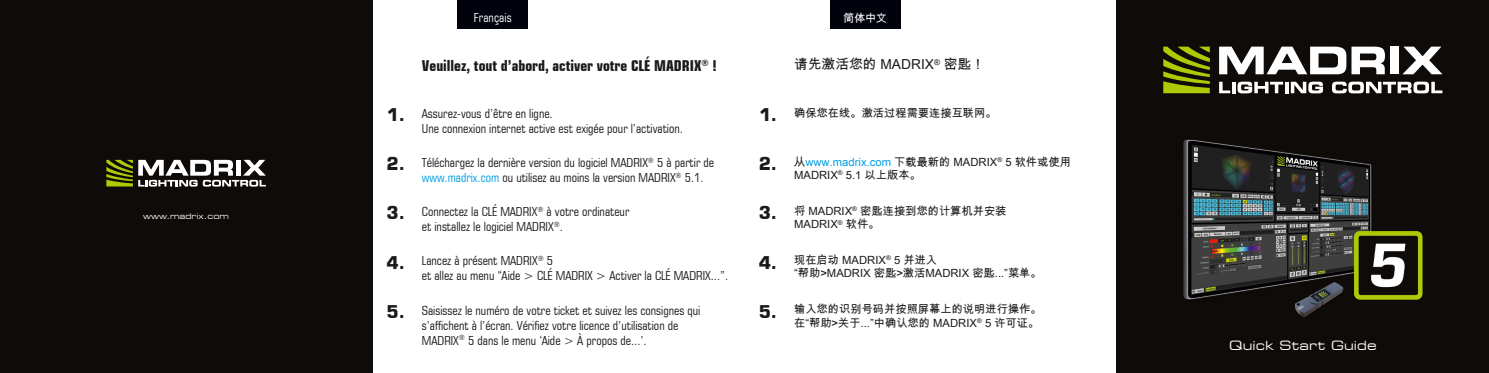
<style>
.page{position:relative;width:1489px;height:373px;background:#fff}
.page>*{position:absolute;margin:0;border:0;box-sizing:border-box;transform-origin:0 0}
.t1{font:700 17.5px "Square 721 BT";color:#1a1a18}
.t2{font:700 condensed 15px "Square 721 BT";color:#1a1a18}
.t3{font:13.75px "Arial Unicode MS";color:#1a1a18}
.t4{font:condensed 12.5px/15px "Square 721 BT";color:#1a1a18}
.t5{font:expanded 12.5px "Square 721 BT";letter-spacing:.01em;color:#fff}
.t6{font:condensed 12.5px "Square 721 BT";letter-spacing:.01em;color:#fff}
.t7{font:11.25px/13.5px "Arial Unicode MS";color:#1a1a18}
.t8{font:11.25px "Arial Unicode MS";color:#fff}
.t9{font:expanded 7.75px "Square 721 BT";color:#fff}
.s1{font-family:"Square 721 BT";font-weight:700;font-size:17.5px}
.s2{color:#009ee3}
</style>
<div class="page">
<div style="left:1116px;top:0;width:372px;height:372px;background:#0f0b08"></div>
<div style="left:0;top:0;width:372px;height:372px;background:#0f0b08"></div>
<svg style="left:106px;top:159px;width:160px;height:27px"></svg>
<svg style="left:1163px;top:47px;width:46px;height:46px"></svg>
<svg style="left:1219px;top:82px;width:11px;height:11px"></svg>
<svg style="left:1232px;top:82px;width:3px;height:11px"></svg>
<svg style="left:1237px;top:81px;width:45px;height:12px"></svg>
<svg style="left:1285px;top:82px;width:3px;height:11px"></svg>
<svg style="left:1290px;top:81px;width:32px;height:12px"></svg>
<svg style="left:1332px;top:81px;width:110px;height:12px"></svg>
<svg style="left:1219px;top:47px;width:165px;height:27px"></svg>
<div style="left:1390px;top:47px;width:8px;height:27px;background:#fff"></div>
<svg style="left:1402px;top:47px;width:40px;height:27px"></svg>
<img style="left:1183px;top:139px;width:240px;height:179px">
<div style="left:457px;top:0;width:71px;height:28px;background:#00020c"></div>
<div style="left:829px;top:0;width:71px;height:28px;background:#00020c"></div>
<p class="t9" style="left:143px;top:211px;width:87px">www.madrix.com</p>
<p class="t6" style="left:474px;top:10px;width:40px">Français</p>
<p class="t8" style="left:843px;top:10px;width:45px">简体中文</p>
<p class="t2" style="left:422px;top:56px;width:296px">Veuillez, tout d’abord, activer votre CLÉ MADRIX<sup>®</sup> !</p>
<p class="t3" style="left:794px;top:54px;width:192px">请先激活您的 MADRIX<sup>®</sup> 密匙！</p>
<h1 class="t1" style="left:386px;top:104px;width:20px">1.</h1>
<p class="t7" style="left:758px;top:105px;width:239px"><span class="s1">1.</span> 确保您在线。激活过程需要连接互联网。</p>
<p class="t4" style="left:422px;top:106px;width:262px">Assurez-vous d’être en ligne.<br>Une connexion internet active est exigée pour l’activation.</p>
<p class="t4" style="left:422px;top:155px;width:294px">Téléchargez la dernière version du logiciel MADRIX<sup>®</sup> 5 à partir de <span class="s2">www.madrix.com</span> ou utilisez au moins la version MADRIX<sup>®</sup> 5.1.</p>
<p class="t7" style="left:794px;top:154px;width:278px">从<span class="s2">www.madrix.com</span> 下载最新的 MADRIX<sup>®</sup> 5 软件或使用<br>MADRIX<sup>®</sup> 5.1 以上版本。</p>
<h1 class="t1" style="left:386px;top:153px;width:20px">2.</h1>
<h1 class="t1" style="left:758px;top:153px;width:20px">2.</h1>
<p class="t4" style="left:422px;top:204px;width:209px">Connectez la CLÉ MADRIX<sup>®</sup> à votre ordinateur et installez le logiciel MADRIX<sup>®</sup>.</p>
<p class="t7" style="left:794px;top:203px;width:214px">将 MADRIX<sup>®</sup> 密匙连接到您的计算机并安装<br>MADRIX<sup>®</sup> 软件。</p>
<h1 class="t1" style="left:386px;top:202px;width:20px">3.</h1>
<h1 class="t1" style="left:758px;top:202px;width:20px">3.</h1>
<p class="t4" style="left:422px;top:253px;width:308px">Lancez à présent MADRIX<sup>®</sup> 5<br>et allez au menu “Aide &gt; CLÉ MADRIX &gt; Activer la CLÉ MADRIX...”.</p>
<p class="t7" style="left:794px;top:252px;width:249px">现在启动 MADRIX<sup>®</sup> 5 并进入<br>“帮助&gt;MADRIX 密匙&gt;激活MADRIX 密匙...”菜单。</p>
<h1 class="t1" style="left:386px;top:251px;width:20px">4.</h1>
<h1 class="t1" style="left:758px;top:251px;width:20px">4.</h1>
<p class="t4" style="left:422px;top:302px;width:280px">Saisissez le numéro de votre ticket et suivez les consignes qui s’affichent à l’écran. Vérifiez votre licence d’utilisation de<br>MADRIX<sup>®</sup> 5 dans le menu ‘Aide &gt; À propos de...’.</p>
<p class="t7" style="left:794px;top:301px;width:249px">输入您的识别号码并按照屏幕上的说明进行操作。在“帮助&gt;关于...”中确认您的 MADRIX<sup>®</sup> 5 许可证。</p>
<h1 class="t1" style="left:386px;top:300px;width:20px">5.</h1>
<h1 class="t1" style="left:758px;top:300px;width:20px">5.</h1>
<p class="t5" style="left:1228px;top:337px;width:149px">Quick Start Guide</p>
</div>
